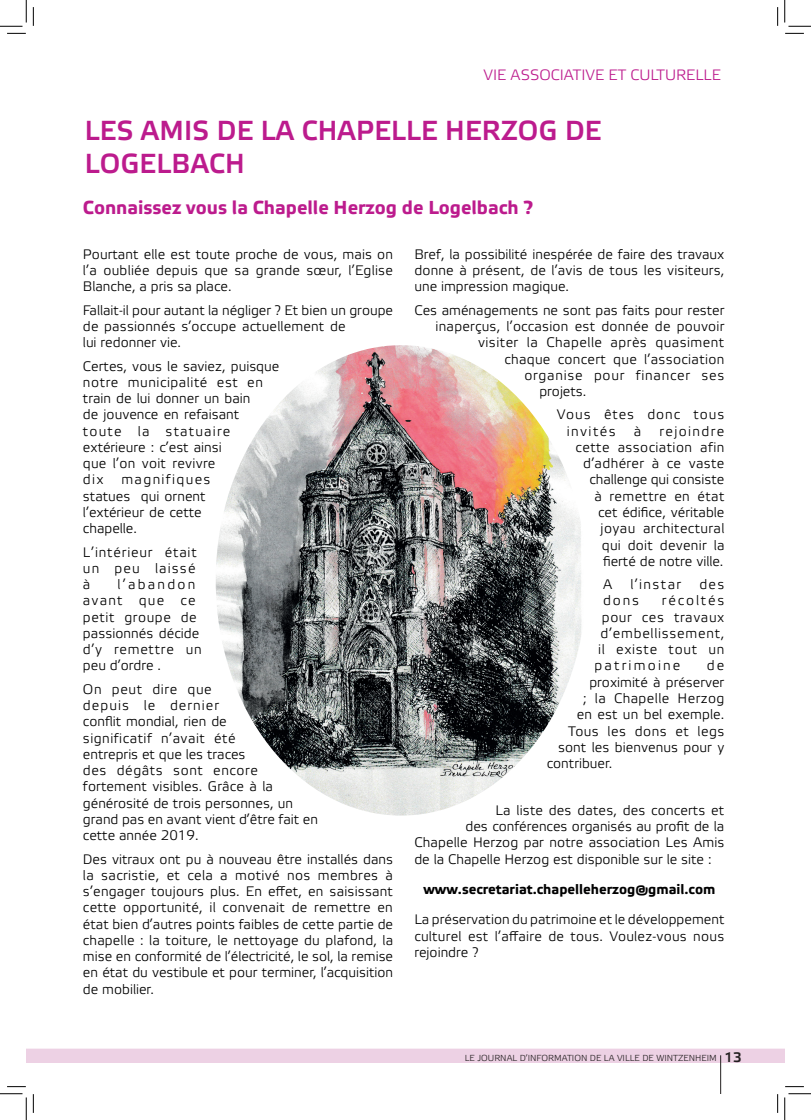
<style>
.page{position:relative;width:811px;height:1120px;background:#fff}
.page>*{position:absolute;margin:0;border:0;box-sizing:border-box;transform-origin:0 0}
.t1{font:27.5px/33px "Etelka Medium Pro";letter-spacing:.01em;color:#bc1b8d}
.t2{font:700 18.75px "Etelka Text Pro";color:#bc1b8d}
.t3{font:15px "Etelka Light Pro";color:#bc1b8d}
.t4{font:13.75px/16.2px "Etelka Light Pro";letter-spacing:.01em;color:#000001;text-align:justify}
.t5{font:13.75px/16.2px "Etelka Light Pro";letter-spacing:.04em;color:#000001}
.t6{font:13.75px "Etelka Light Pro";letter-spacing:.035em;color:#000001}
.t7{font:13.75px "Etelka Light Pro";letter-spacing:.055em;color:#000001}
.t8{font:700 13.75px "Etelka Text Pro";color:#000001}
.t9{font:13.75px/16.2px "Etelka Light Pro";letter-spacing:.065em;color:#000001}
.t10{font:13.75px "Etelka Light Pro";letter-spacing:.03em;color:#000001}
.t11{font:13.75px "Etelka Light Pro";letter-spacing:.045em;color:#000001}
.t12{font:13.75px "Etelka Light Pro";letter-spacing:.05em;color:#000001}
.t13{font:13.75px "Etelka Light Pro";letter-spacing:.16em;color:#000001}
.t14{font:13.75px "Etelka Light Pro";letter-spacing:.135em;color:#000001}
.t15{font:8.75px "Etelka Light Pro";color:#231f20}
.s1{font-family:"Etelka Medium Pro";font-size:13.75px}
</style>
<div class="page">
<svg style="left:26px;top:1048px;width:759px;height:45px"></svg>
<hr style="left:720px;top:1054px;width:1px;height:39px;background:#231f20">
<img style="left:216px;top:345px;width:366px;height:470px">
<svg style="left:405px;top:419px;width:6px;height:3px"></svg>
<svg style="left:7px;top:33px;width:19px;height:1px"></svg>
<svg style="left:785px;top:33px;width:19px;height:1px"></svg>
<svg style="left:33px;top:7px;width:1px;height:19px"></svg>
<svg style="left:33px;top:1094px;width:1px;height:18px"></svg>
<svg style="left:777px;top:7px;width:1px;height:19px"></svg>
<svg style="left:777px;top:1094px;width:1px;height:18px"></svg>
<svg style="left:0;top:0;width:27px;height:27px"></svg>
<svg style="left:0;top:1093px;width:27px;height:26px"></svg>
<svg style="left:784px;top:0;width:27px;height:27px"></svg>
<svg style="left:784px;top:1093px;width:27px;height:26px"></svg>
<p class="t3" style="left:483px;top:66px;width:239px">VIE ASSOCIATIVE ET CULTURELLE</p>
<h1 class="t1" style="left:85px;top:115px;width:518px">LES AMIS DE LA CHAPELLE HERZOG DE<br>LOGELBACH</h1>
<h2 class="t2" style="left:83px;top:197px;width:452px">Connaissez vous la Chapelle Herzog de Logelbach ?</h2>
<p class="t4" style="left:83px;top:247px;width:311px">Pourtant elle est toute proche de vous, mais on l’a oubliée depuis que sa grande sœur, l’Eglise Blanche, a pris sa place.</p>
<p class="t4" style="left:83px;top:302px;width:312px;text-align:left">Fallait-il pour autant la négliger ? Et bien un groupe de passionnés s’occupe actuellement de<br>lui redonner vie.</p>
<p class="t4" style="left:83px;top:358px;width:198px;text-align:left">Certes, vous le saviez, puisque notre municipalité est en train de lui donner un bain<br>de jouvence en refaisant toute la statuaire extérieure : c’est ainsi<br>que l’on voit revivre<br>dix</p>
<p class="t4" style="left:414px;top:247px;width:311px">Bref, la possibilité inespérée de faire des travaux donne à présent, de l’avis de tous les visiteurs, une impression magique.</p>
<p class="t4" style="left:414px;top:302px;width:311px">Ces aménagements ne sont pas faits pour rester</p>
<p class="t4" style="left:435px;top:319px;width:290px">inaperçus, l’occasion est donnée de pouvoir</p>
<p class="t6" style="left:478px;top:335px;width:248px">visiter la Chapelle après quasiment</p>
<p class="t4" style="left:504px;top:351px;width:222px">chaque concert que l’association</p>
<p class="t7" style="left:524px;top:367px;width:201px">organise pour financer ses</p>
<p class="t4" style="left:539px;top:384px;width:48px">projets.</p>
<p class="t9" style="left:567px;top:407px;width:159px;text-indent:-10px">Vous êtes donc tous invités</p>
<p class="t4" style="left:575px;top:423px;width:150px;text-align:right">rejoindre<br>cette association afin d’adhérer à ce vaste challenge qui consiste<br>à remettre en état cet édifice, véritable joyau architectural<br>qui doit devenir la fierté de notre ville.</p>
<p class="t4" style="left:603px;top:577px;width:11px">A</p>
<p class="t4" style="left:630px;top:577px;width:52px">l’instar</p>
<p class="t4" style="left:699px;top:577px;width:27px">des</p>
<p class="t4" style="left:603px;top:593px;width:37px">dons</p>
<p class="t14" style="left:662px;top:593px;width:64px">récoltés</p>
<p class="t11" style="left:602px;top:609px;width:124px">pour ces travaux</p>
<p class="t7" style="left:600px;top:625px;width:125px">d’embellissement,</p>
<p class="t12" style="left:598px;top:642px;width:128px">il existe tout un</p>
<p class="t13" style="left:594px;top:658px;width:88px">patrimoine</p>
<p class="t4" style="left:707px;top:658px;width:19px">de</p>
<p class="t4" style="left:589px;top:674px;width:136px">proximité à préserver</p>
<p class="t10" style="left:583px;top:690px;width:143px">; la Chapelle Herzog</p>
<p class="t4" style="left:577px;top:707px;width:149px">en est un bel exemple.</p>
<p class="t6" style="left:568px;top:723px;width:158px">Tous les dons et legs</p>
<p class="t4" style="left:558px;top:739px;width:168px">sont les bienvenus pour y</p>
<p class="t4" style="left:547px;top:755px;width:67px">contribuer.</p>
<p class="t4" style="left:495px;top:802px;width:230px">La liste des dates, des concerts et</p>
<p class="t4" style="left:465px;top:818px;width:260px">des conférences organisés au profit de la</p>
<p class="t4" style="left:414px;top:835px;width:311px">Chapelle Herzog par notre association Les Amis</p>
<p class="t4" style="left:414px;top:851px;width:299px">de la Chapelle Herzog est disponible sur le site :</p>
<p class="t8" style="left:423px;top:881px;width:294px">www.secretariat.chapelleherzog@gmail.com</p>
<p class="t4" style="left:414px;top:912px;width:311px">La préservation du patrimoine et le développement culturel est l’affaire de tous. Voulez-vous nous rejoindre ?</p>
<p class="t4" style="left:634px;top:423px;width:9px">à</p>
<p class="t4" style="left:83px;top:472px;width:129px;text-align:left;text-indent:38px">magnifiques statues qui ornent l’extérieur de cette chapelle.</p>
<p class="t4" style="left:83px;top:544px;width:115px">L’intérieur était un peu laissé à</p>
<p class="t5" style="left:83px;top:577px;width:120px;text-indent:35px">l’abandon avant que ce petit groupe de passionnés décide d’y remettre un peu d’ordre .</p>
<p class="t4" style="left:83px;top:681px;width:236px;text-align:left">On peut dire que<br>depuis le dernier<br>conflit mondial, rien de<br>significatif n’avait été<br>entrepris et que les traces<br>des dégâts sont encore fortement visibles. Grâce à la générosité de trois personnes, un grand pas en avant vient d’être fait en cette année 2019.</p>
<p class="t4" style="left:83px;top:851px;width:312px">Des vitraux ont pu à nouveau être installés dans la sacristie, et cela a motivé nos membres à s’engager toujours plus. En effet, en saisissant cette opportunité, il convenait de remettre en état bien d’autres points faibles de cette partie de chapelle : la toiture, le nettoyage du plafond, la mise en conformité de l’électricité, le sol, la remise en état du vestibule et pour terminer, l’acquisition de mobilier.</p>
<p class="t15" style="left:465px;top:1052px;width:278px">LE JOURNAL D’INFORMATION DE LA VILLE DE WINTZENHEIM <span class="s1">13</span></p>
</div>
